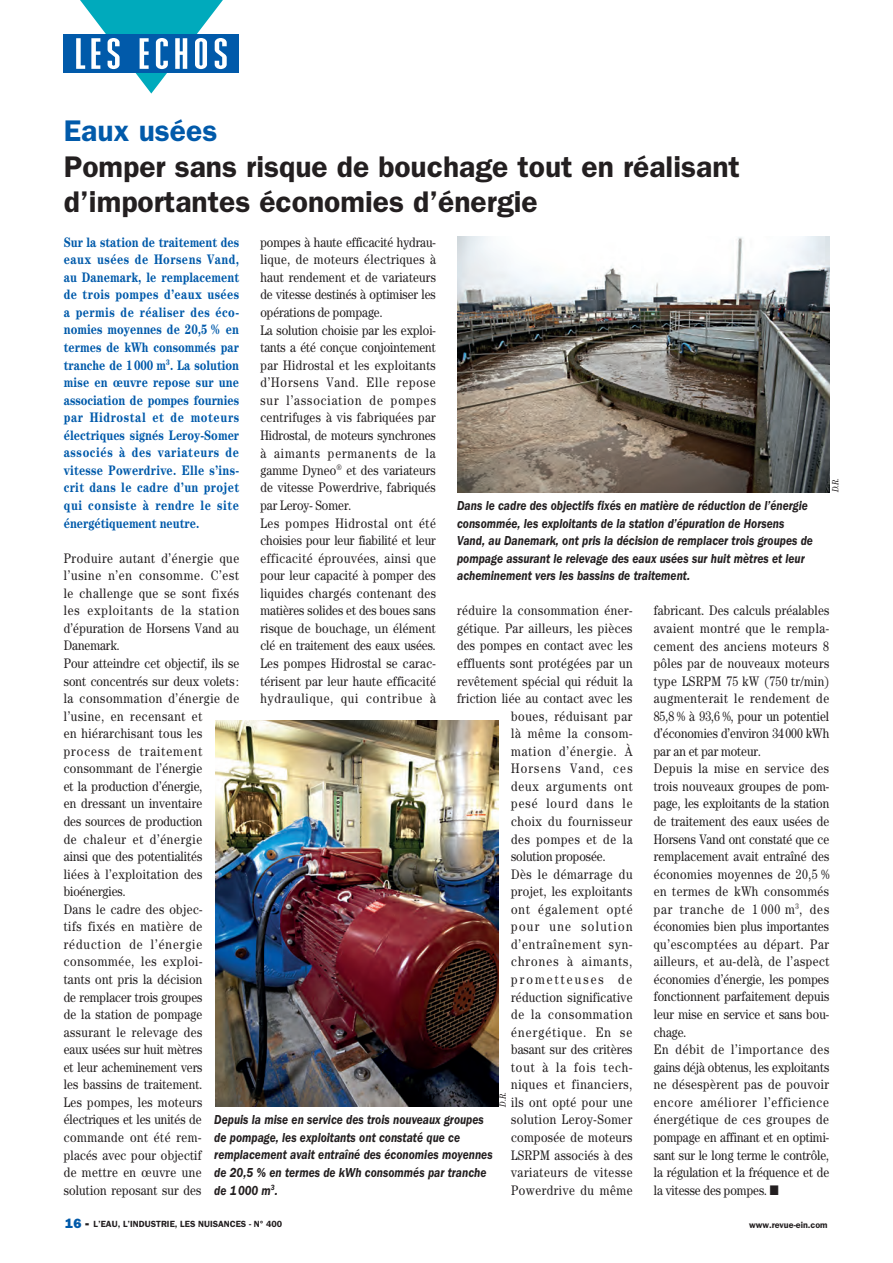
<style>
.page{position:relative;width:893px;height:1263px;background:#fff}
.page>*{position:absolute;margin:0;border:0;box-sizing:border-box;transform-origin:0 0}
.Titre{font:600 30px/35.1px "ITC Franklin Gothic Std";color:#231f20}
.Titre-2{font:600 30px "ITC Franklin Gothic Std";color:#015aaa}
.Texte{font:13.8px/17.5px "Century Std";letter-spacing:.02em;color:#231f20;text-align:justify;scale:.85 1}
.Texte-2{font:700 13.8px/17.5px "Century Std";letter-spacing:.025em;color:#015aaa;text-align:justify;scale:.82 1}
.Texte-3{font:13.8px "Century Std";letter-spacing:.055em;color:#231f20;scale:.85 1}
.Texte-4{font:13.8px "Century Std";letter-spacing:.04em;color:#231f20;scale:.85 1}
.Texte-5{font:13.8px "Century Std";letter-spacing:.05em;color:#231f20;scale:.85 1}
.Texte-6{font:13.8px "Century Std";letter-spacing:.075em;color:#231f20;scale:.85 1}
.Texte-7{font:13.8px "Century Std";letter-spacing:-.005em;color:#231f20;scale:.85 1}
.Texte-8{font:13.8px "Century Std";letter-spacing:.07em;color:#231f20;scale:.85 1}
.Texte-9{font:13.8px "Century Std";letter-spacing:.06em;color:#231f20;scale:.85 1}
.Texte-10{font:13.8px "Century Std";letter-spacing:.1em;color:#231f20;scale:.85 1}
.Texte-11{font:13.8px "Century Std";letter-spacing:.09em;color:#231f20;scale:.85 1}
.Légende{font:italic 600 13.5px/17.5px "ITC Franklin Gothic Std";color:#231f20;scale:.85 1}
.t1{font:600 9px "ITC Franklin Gothic Std";color:#231f20}
.Note{font:italic 9px "Century Std";color:#231f20;scale:.85 1}
.s1{font-family:"ITC Franklin Gothic Std Hvy";font-weight:400;font-size:13.5px;color:#015aaa}
.s2{font-family:"ITC Franklin Gothic Std Hvy";font-weight:400;font-size:13.5px}
</style>
<div class="page">
<svg style="left:64px;top:0;width:175px;height:94px"></svg>
<img style="left:457px;top:236px;width:372px;height:256px">
<img style="left:215px;top:721px;width:283px;height:386px">
<p class="Titre-2" style="left:64px;top:113px;width:155px">Eaux usées</p>
<p class="Titre" style="left:64px;top:149px;width:678px">Pomper sans risque de bouchage tout en réalisant d’importantes économies d’énergie</p>
<p class="Texte-2" style="left:64px;top:233px;width:216px">Sur la station de traitement des eaux usées de Horsens Vand, au Danemark, le remplacement de trois pompes d’eaux usées a permis de réaliser des éco&shy;nomies moyennes de 20,5 % en termes de kWh consommés par tranche de 1000 m<sup>3</sup>. La solution mise en œuvre repose sur une association de pompes fournies par Hidrostal et de moteurs électriques signés Leroy-Somer associés à des variateurs de vitesse Powerdrive. Elle s’ins&shy;crit dans le cadre d’un projet qui consiste à rendre le site énergétiquement neutre.</p>
<p class="Texte" style="left:64px;top:549px;width:208px">Produire autant d’énergie que l’usine n’en consomme. C’est le challenge que se sont fixés les exploitants de la station d’épuration de Horsens Vand au Danemark.</p>
<p class="Texte" style="left:64px;top:654px;width:208px;text-align:left">Pour atteindre cet objectif, ils se sont concentrés sur deux volets : la consommation d’énergie de l’usine, en recensant et<br>en hiérarchisant tous les process de traitement consommant de l’énergie<br>et la production d’énergie,<br>en dressant un inventaire<br>des sources de production<br>de chaleur et d’énergie<br>ainsi que des potentialités<br>liées à l’exploitation des bioénergies.</p>
<p class="Texte" style="left:64px;top:900px;width:165px">Dans le cadre des objec&shy;tifs fixés en matière de réduction de l’énergie consommée, les exploi&shy;tants ont pris la décision de remplacer trois groupes de la station de pompage assurant le relevage des eaux usées sur huit mètres et leur acheminement vers les bassins de traitement.<br>Les pompes, les moteurs électriques et les unités de commande ont été rem&shy;placés avec pour objectif de mettre en œuvre une solution reposant sur des</p>
<p class="Texte" style="left:260px;top:233px;width:208px">pompes à haute efficacité hydrau&shy;lique, de moteurs électriques à haut rendement et de variateurs de vitesse destinés à optimiser les opérations de pompage.</p>
<p class="Texte" style="left:260px;top:321px;width:208px">La solution choisie par les exploi&shy;tants a été conçue conjointement par Hidrostal et les exploitants d’Horsens Vand. Elle repose sur l’association de pompes centrifuges à vis fabriquées par Hidrostal, de moteurs synchrones à aimants permanents de la gamme Dyneo<sup>®</sup> et des variateurs de vitesse Powerdrive, fabriqués par Leroy- Somer.</p>
<p class="Texte" style="left:260px;top:514px;width:208px">Les pompes Hidrostal ont été choisies pour leur fiabilité et leur efficacité éprouvées, ainsi que pour leur capacité à pomper des liquides chargés contenant des matières solides et des boues sans risque de bouchage, un élément clé en traitement des eaux usées.<br>Les pompes Hidrostal se carac&shy;térisent par leur haute efficacité hydraulique, qui contribue à</p>
<p class="Note" style="left:830px;top:492px;width:19px;rotate:-90deg">D.R.</p>
<p class="Légende" style="left:457px;top:497px;width:420px">Dans le cadre des objectifs fixés en matière de réduction de l’énergie consommée, les exploitants de la station d’épuration de Horsens Vand, au Danemark, ont pris la décision de remplacer trois groupes de pompage assurant le relevage des eaux usées sur huit mètres et leur acheminement vers les bassins de traitement.</p>
<p class="Texte-4" style="left:457px;top:602px;width:208px">réduire la consommation éner-</p>
<p class="Texte" style="left:457px;top:619px;width:208px">gétique. Par ailleurs, les pièces</p>
<p class="Texte" style="left:457px;top:637px;width:208px">des pompes en contact avec les</p>
<p class="Texte" style="left:457px;top:654px;width:208px">effluents sont protégées par un</p>
<p class="Texte" style="left:457px;top:672px;width:208px">revêtement spécial qui réduit la</p>
<p class="Texte" style="left:457px;top:689px;width:208px">friction liée au contact avec les</p>
<p class="Texte-3" style="left:511px;top:708px;width:144px">boues, réduisant par</p>
<p class="Texte-9" style="left:511px;top:725px;width:144px">là même la consom-</p>
<p class="Texte-6" style="left:511px;top:743px;width:144px">mation d’énergie. À</p>
<p class="Texte-10" style="left:511px;top:760px;width:144px">Horsens Vand, ces</p>
<p class="Texte-8" style="left:511px;top:778px;width:144px">deux arguments ont</p>
<p class="Texte-11" style="left:511px;top:796px;width:144px">pesé lourd dans le</p>
<p class="Texte-5" style="left:511px;top:813px;width:144px">choix du fournisseur</p>
<p class="Texte-3" style="left:511px;top:831px;width:144px">des pompes et de la</p>
<p class="Texte-7" style="left:511px;top:848px;width:113px">solution proposée.</p>
<p class="Texte" style="left:511px;top:865px;width:144px">Dès le démarrage du projet, les exploitants ont également opté pour une solution d’entraînement syn&shy;chrones à aimants, prometteuses de réduction significative de la consommation énergétique. En se basant sur des critères tout à la fois tech&shy;niques et financiers, ils ont opté pour une solution Leroy-Somer composée de moteurs LSRPM associés à des variateurs de vitesse Powerdrive du même</p>
<p class="Texte" style="left:654px;top:602px;width:208px">fabricant. Des calculs préalables avaient montré que le rempla&shy;cement des anciens moteurs 8 pôles par de nouveaux moteurs type LSRPM 75 kW (750 tr/min) augmenterait le rendement de 85,8 % à 93,6 %, pour un potentiel d’économies d’environ 34000 kWh par an et par moteur.</p>
<p class="Texte" style="left:654px;top:759px;width:208px">Depuis la mise en service des trois nouveaux groupes de pom&shy;page, les exploitants de la station de traitement des eaux usées de Horsens Vand ont constaté que ce remplacement avait entraîné des économies moyennes de 20,5 % en termes de kWh consommés par tranche de 1 000 m<sup>3</sup>, des économies bien plus importantes qu’escomptées au départ. Par ailleurs, et au-delà, de l’aspect économies d’énergie, les pompes fonctionnent parfaitement depuis leur mise en service et sans bou&shy;chage.</p>
<p class="Texte" style="left:654px;top:1040px;width:208px">En débit de l’importance des gains déjà obtenus, les exploitants ne désespèrent pas de pouvoir encore améliorer l’efficience énergétique de ces groupes de pompage en affinant et en optimi&shy;sant sur le long terme le contrôle, la régulation et la fréquence et de la vitesse des pompes. ■</p>
<p class="Note" style="left:498px;top:1106px;width:19px;rotate:-90deg">D.R.</p>
<p class="Légende" style="left:214px;top:1111px;width:329px">Depuis la mise en service des trois nouveaux groupes de pompage, les exploitants ont constaté que ce remplacement avait entraîné des économies moyennes de 20,5 % en termes de kWh consommés par tranche de 1000 m<sup>3</sup>.</p>
<p class="t1" style="left:65px;top:1218px;width:219px"><span class="s1">16</span> <span class="s2">-</span> L’EAU, L’INDUSTRIE, LES NUISANCES - N° 400</p>
<p class="t1" style="left:749px;top:1219px;width:80px">www.revue-ein.com</p>
</div>
